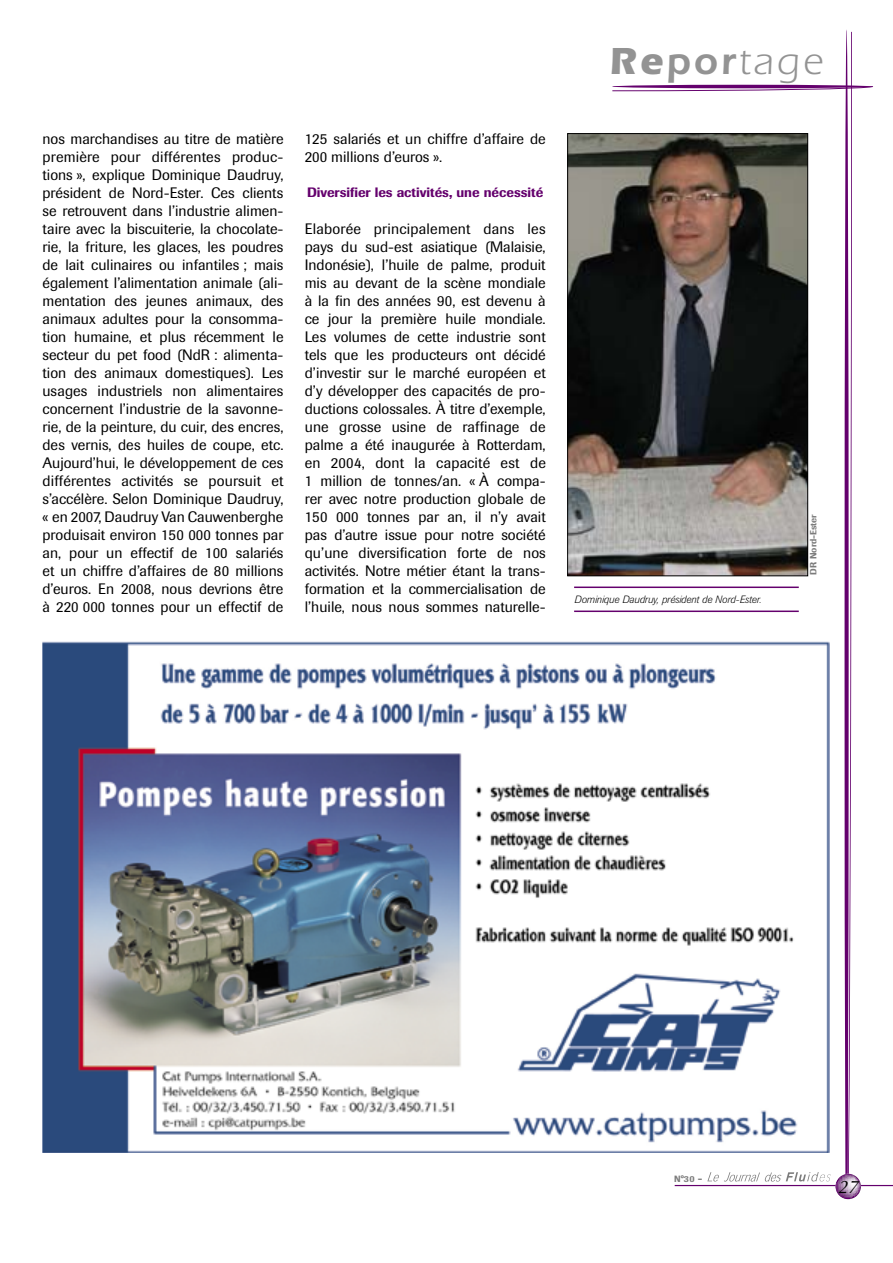
<style>
.page{position:relative;width:893px;height:1263px;background:#fff}
.page>*{position:absolute;margin:0;border:0;box-sizing:border-box;transform-origin:0 0}
.t1{font:39px "Itc Eras";color:#939393}
.t2{font:italic 18px "Optima";color:#000}
.t3{font:15px/18px "Imago";color:#000;text-align:justify}
.t4{font:500 13.5px "Imago";color:#64006d}
.t5{font:italic 300 10.5px "Imago";color:#000}
.t6{font:500 9px "Imago";color:#7c7c7c}
.s1{font-weight:700}
.s2{font-weight:600}
.s3{font-size:10.5px}
</style>
<div class="page">
<hr style="left:675px;top:1185px;width:218px;height:1px;background:#64006d">
<svg style="left:611px;top:29px;width:263px;height:1170px"></svg>
<img style="left:43px;top:642px;width:786px;height:510px">
<div style="left:567px;top:573px;width:241px;height:47px;background:#fff"></div>
<hr style="left:574px;top:586px;width:225px;height:2px;background:#64006d">
<hr style="left:574px;top:610px;width:225px;height:2px;background:#64006d">
<img style="left:569px;top:135px;width:237px;height:439px">
<div style="left:567px;top:133px;width:241px;height:443px;border:1px solid #000"></div>
<p class="t3" style="left:43px;top:130px;width:242px">nos marchandises au titre de matière première pour différentes produc&shy;tions », explique Dominique Daudruy, président de Nord-Ester. Ces clients se retrouvent dans l’industrie alimen&shy;taire avec la biscuiterie, la chocolate&shy;rie, la friture, les glaces, les poudres de lait culinaires ou infantiles ; mais également l’alimentation animale (ali&shy;mentation des jeunes animaux, des animaux adultes pour la consomma&shy;tion humaine, et plus récemment le secteur du pet food (NdR : alimenta&shy;tion des animaux domestiques). Les usages industriels non alimentaires concernent l’industrie de la savonne&shy;rie, de la peinture, du cuir, des encres, des vernis, des huiles de coupe, etc.<br>Aujourd’hui, le développement de ces différentes activités se poursuit et s’accélère. Selon Dominique Daudruy, « en 2007, Daudruy Van Cauwenberghe produisait environ 150 000 tonnes par an, pour un effectif de 100 salariés et un chiffre d’affaires de 80 millions d’euros. En 2008, nous devrions être à 220 000 tonnes pour un effectif de</p>
<p class="t3" style="left:305px;top:130px;width:242px">125 salariés et un chiffre d’affaire de<br>200 millions d’euros ».</p>
<p class="t4" style="left:307px;top:184px;width:238px">Diversifier les activités, une nécessité</p>
<p class="t3" style="left:305px;top:220px;width:243px">Elaborée principalement dans les pays du sud-est asiatique (Malaisie, Indonésie), l’huile de palme, produit mis au devant de la scène mondiale à la fin des années 90, est devenu à ce jour la première huile mondiale.<br>Les volumes de cette industrie sont tels que les producteurs ont décidé d’investir sur le marché européen et d’y développer des capacités de pro&shy;ductions colossales. à titre d’exemple, une grosse usine de raffinage de palme a été inaugurée à Rotterdam, en 2004, dont la capacité est de 1 million de tonnes/an. « à compa&shy;rer avec notre production globale de 150 000 tonnes par an, il n’y avait pas d’autre issue pour notre société qu’une diversification forte de nos activités. Notre métier étant la trans&shy;formation et la commercialisation de l’huile, nous nous sommes naturelle-</p>
<h1 class="t1" style="left:609px;top:39px;width:215px"><span class="s1">Re</span><span class="s2">por</span>tage</h1>
<p class="t5" style="left:574px;top:593px;width:189px">Dominique Daudruy, président de Nord-Ester.</p>
<p class="t6" style="left:808px;top:574px;width:62px;rotate:-90deg">DR Nord-Ester</p>
<p class="t6" style="left:674px;top:1174px;width:30px">N°30 <span class="s3">-</span></p>
<p class="t2" style="left:838px;top:1176px;width:22px">27</p>
</div>
